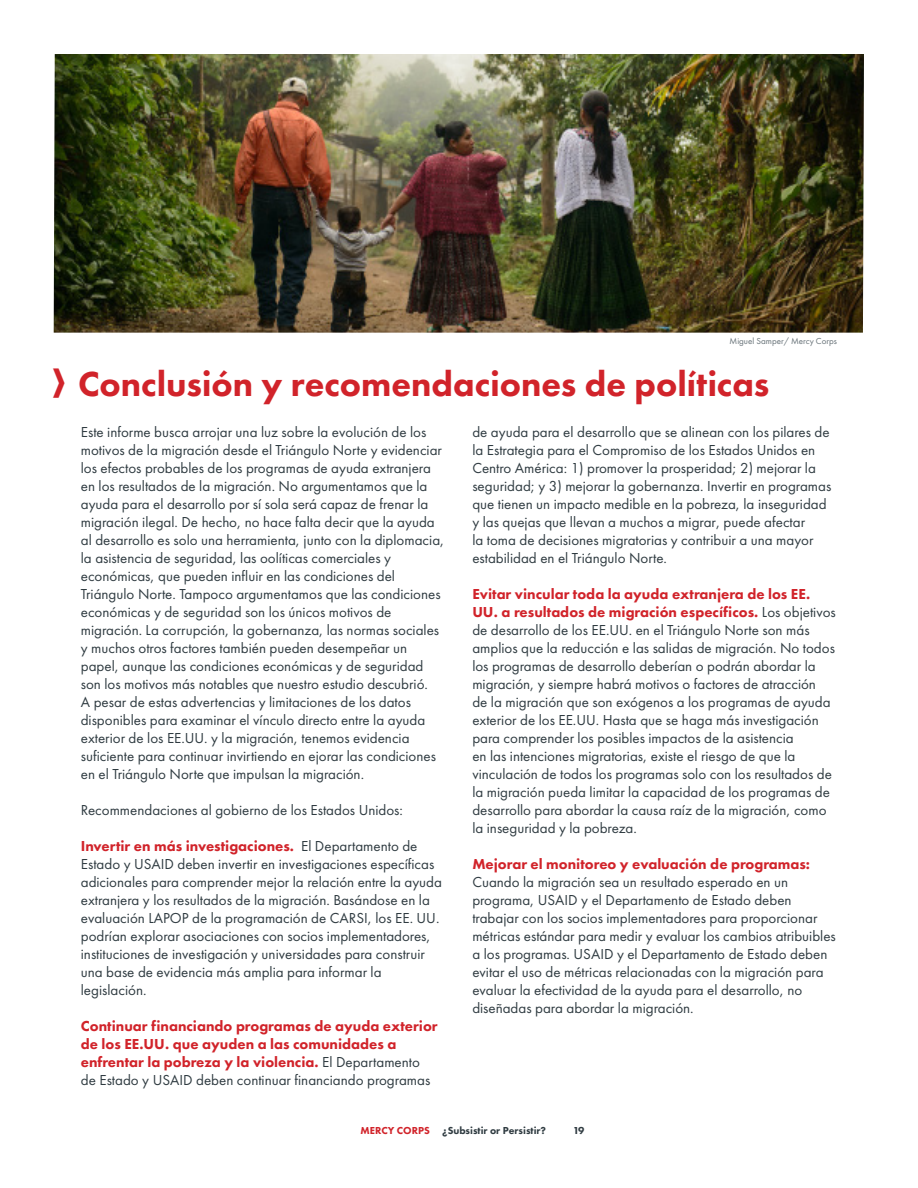
<style>
.page{position:relative;width:918px;height:1188px;background:#fff}
.page>*{position:absolute;margin:0;border:0;box-sizing:border-box;transform-origin:0 0}
.Heading_1{font:800 36px "Futura PT";color:#d1232a}
.Body_Text___Futura{font:15px/18px "Futura PT";color:#2f3b41}
.Body_Text___Futura-2{font:800 15px/18px "Futura PT";color:#d1232a}
.t1{font:800 10.5px "Futura PT";color:#2f3b41}
.Photo_credit{font:9px "Futura PT";color:#667177}
.s1{font-weight:800;color:#d1232a}
.s2{font-weight:400;color:#2f3b41}
.s3{color:#d1232a}
</style>
<div class="page">
<img style="left:54px;top:54px;width:810px;height:279px">
<p class="Photo_credit" style="left:730px;top:336px;width:109px">Miguel Samper/ Mercy Corps</p>
<p class="Heading_1" style="left:78px;top:361px;width:693px">Conclusión y recomendaciones de políticas</p>
<p class="Body_Text___Futura" style="left:81px;top:422px;width:347px">Este informe busca arrojar una luz sobre la evolución de los</p>
<p class="Body_Text___Futura" style="left:81px;top:440px;width:365px">motivos de la migración desde el Triángulo Norte y evidenciar los efectos probables de los programas de ayuda extranjera en los resultados de la migración. No argumentamos que la ayuda para el desarrollo por sí sola será capaz de frenar la migración ilegal. De hecho, no hace falta decir que la ayuda al desarrollo es solo una herramienta, junto con la diplomacia, la asistencia de seguridad, las oolíticas comerciales y económicas, que pueden influir en las condiciones del Triángulo Norte. Tampoco argumentamos que las condiciones económicas y de seguridad son los únicos motivos de migración. La corrupción, la gobernanza, las normas sociales y muchos otros factores también pueden desempeñar un papel, aunque las condiciones económicas y de seguridad son los motivos más notables que nuestro estudio descubrió.<br>A pesar de estas advertencias y limitaciones de los datos disponibles para examinar el vínculo directo entre la ayuda exterior de los EE.UU. y la migración, tenemos evidencia suficiente para continuar invirtiendo en ejorar las condiciones en el Triángulo Norte que impulsan la migración.</p>
<p class="Body_Text___Futura" style="left:81px;top:800px;width:324px">Recommendaciones al gobierno de los Estados Unidos:</p>
<p class="Body_Text___Futura" style="left:81px;top:836px;width:363px"><span class="s1">Invertir en más investigaciones.</span> El Departamento de Estado y USAID deben invertir en investigaciones específicas adicionales para comprender mejor la relación entre la ayuda extranjera y los resultados de la migración. Basándose en la evaluación LAPOP de la programación de CARSI, los EE. UU. podrían explorar asociaciones con socios implementadores, instituciones de investigación y universidades para construir una base de evidencia más amplia para informar la legislación.</p>
<p class="Body_Text___Futura-2" style="left:81px;top:1016px;width:358px">Continuar financiando programas de ayuda exterior de los EE.UU. que ayuden a las comunidades a enfrentar la pobreza y la violencia. <span class="s2">El Departamento de Estado y USAID deben continuar financiando programas</span></p>
<p class="Body_Text___Futura" style="left:472px;top:422px;width:361px">de ayuda para el desarrollo que se alinean con los pilares de la Estrategia para el Compromiso de los Estados Unidos en Centro América: 1) promover la prosperidad; 2) mejorar la seguridad; y 3) mejorar la gobernanza. Invertir en programas que tienen un impacto medible en la pobreza, la inseguridad y las quejas que llevan a muchos a migrar, puede afectar<br>la toma de decisiones migratorias y contribuir a una mayor estabilidad en el Triángulo Norte.</p>
<p class="Body_Text___Futura" style="left:472px;top:584px;width:365px"><span class="s1">Evitar vincular toda la ayuda extranjera de los EE.<br>UU. a resultados de migración específicos.</span> Los objetivos de desarrollo de los EE.UU. en el Triángulo Norte son más amplios que la reducción e las salidas de migración. No todos los programas de desarrollo deberían o podrán abordar la migración, y siempre habrá motivos o factores de atracción<br>de la migración que son exógenos a los programas de ayuda exterior de los EE.UU. Hasta que se haga más investigación para comprender los posibles impactos de la asistencia<br>en las intenciones migratorias, existe el riesgo de que la vinculación de todos los programas solo con los resultados de la migración pueda limitar la capacidad de los programas de desarrollo para abordar la causa raíz de la migración, como la inseguridad y la pobreza.</p>
<p class="Body_Text___Futura-2" style="left:472px;top:854px;width:339px">Mejorar el monitoreo y evaluación de programas:</p>
<p class="Body_Text___Futura" style="left:472px;top:872px;width:365px">Cuando la migración sea un resultado esperado en un programa, USAID y el Departamento de Estado deben trabajar con los socios implementadores para proporcionar métricas estándar para medir y evaluar los cambios atribuibles a los programas. USAID y el Departamento de Estado deben evitar el uso de métricas relacionadas con la migración para evaluar la efectividad de la ayuda para el desarrollo, no diseñadas para abordar la migración.</p>
<p class="t1" style="left:361px;top:1124px;width:187px"><span class="s3">MERCY CORPS</span> ¿Subsistir or Persistir?</p>
<p class="t1" style="left:573px;top:1124px;width:13px">19</p>
</div>
